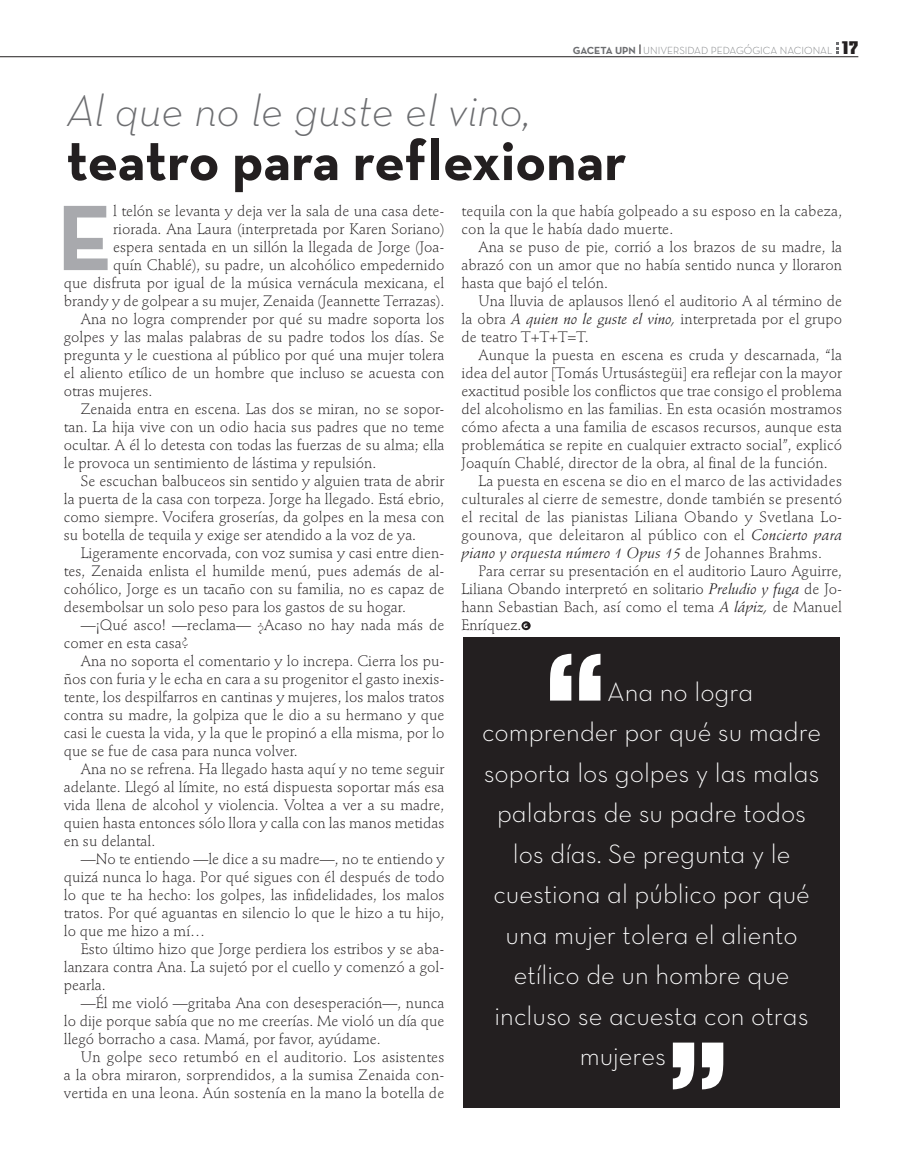
<style>
.page{position:relative;width:906px;height:1174px;background:#fff}
.page>*{position:absolute;margin:0;border:0;box-sizing:border-box;transform-origin:0 0}
.t1{font:700 94.35px "Neutra Text";color:#a8a9ad}
.t2{font:700 57px "Neutra Text";color:#231f20}
.t3{font:italic 300 45px "Neutra Text";color:#6c6d70}
.t4{font:27px "Neutra Text Light Alt";color:#fff}
.t5{font:300 15px/18px "Stempel Schneidler";color:#231f20;text-align:justify}
.t6{font:italic 15px "Stempel Schneidler";letter-spacing:.015em;color:#231f20}
.t7{font:300 10.5px "Neutra Text";color:#76787b}
.t8{font:700 6.3px "Stone Sans";color:#fff;scale:.95 1}
.s1{font-weight:700;color:#6c6d70}
.s2{font-family:"Briem Akademi MM 900 400";font-weight:400;font-size:18px;color:#231f20}
.s3{font-weight:400;font-style:italic}
.s4{font-weight:300;font-style:normal}
</style>
<div class="page">
<hr style="left:0;top:56px;width:858px;height:1px;background:#231f20">
<svg style="left:836px;top:42px;width:3px;height:12px"></svg>
<div style="left:521px;top:621px;width:9px;height:9px;background:#231f20;border-radius:50%"></div>
<div style="left:463px;top:636px;width:376px;height:471px;background:#231f20"></div>
<svg style="left:550px;top:654px;width:50px;height:46px"></svg>
<svg style="left:673px;top:1042px;width:50px;height:47px"></svg>
<p class="t7" style="left:573px;top:44px;width:287px"><span class="s1">Gaceta upn</span> UNIVERSIDAD PEDAGÓGICA NACIONAL <span class="s2">17</span></p>
<h3 class="t3" style="left:66px;top:83px;width:466px">Al que no le guste el vino,</h3>
<h2 class="t2" style="left:66px;top:125px;width:562px">teatro para reflexionar</h2>
<h1 class="t1" style="left:57px;top:179px;width:58px">E</h1>
<p class="t5" style="left:113px;top:202px;width:333px">l telón se levanta y deja ver la sala de una casa dete-</p>
<p class="t5" style="left:113px;top:220px;width:333px">riorada. Ana Laura (interpretada por Karen Soriano)</p>
<p class="t5" style="left:113px;top:238px;width:333px">espera sentada en un sillón la llegada de Jorge (Joa-</p>
<p class="t5" style="left:113px;top:256px;width:333px">quín Chablé), su padre, un alcohólico empedernido</p>
<p class="t5" style="left:64px;top:274px;width:382px">que disfruta por igual de la música vernácula mexicana, el</p>
<p class="t5" style="left:64px;top:292px;width:382px">brandy y de golpear a su mujer, Zenaida (Jeannette Terrazas).</p>
<p class="t5" style="left:81px;top:310px;width:365px">Ana no logra comprender por qué su madre soporta los</p>
<p class="t5" style="left:64px;top:328px;width:382px">golpes y las malas palabras de su padre todos los días. Se</p>
<p class="t5" style="left:64px;top:346px;width:382px">pregunta y le cuestiona al público por qué una mujer tolera</p>
<p class="t5" style="left:64px;top:364px;width:382px">el aliento etílico de un hombre que incluso se acuesta con</p>
<p class="t5" style="left:64px;top:382px;width:90px">otras mujeres.</p>
<p class="t5" style="left:81px;top:400px;width:365px">Zenaida entra en escena. Las dos se miran, no se sopor-</p>
<p class="t5" style="left:64px;top:418px;width:382px">tan. La hija vive con un odio hacia sus padres que no teme</p>
<p class="t5" style="left:64px;top:436px;width:382px">ocultar. A él lo detesta con todas las fuerzas de su alma; ella</p>
<p class="t5" style="left:64px;top:454px;width:314px">le provoca un sentimiento de lástima y repulsión.</p>
<p class="t5" style="left:81px;top:472px;width:365px">Se escuchan balbuceos sin sentido y alguien trata de abrir</p>
<p class="t5" style="left:64px;top:490px;width:382px">la puerta de la casa con torpeza. Jorge ha llegado. Está ebrio,</p>
<p class="t5" style="left:64px;top:508px;width:382px">como siempre. Vocifera groserías, da golpes en la mesa con</p>
<p class="t5" style="left:64px;top:526px;width:354px">su botella de tequila y exige ser atendido a la voz de ya.</p>
<p class="t5" style="left:81px;top:544px;width:365px">Ligeramente encorvada, con voz sumisa y casi entre dien-</p>
<p class="t5" style="left:64px;top:562px;width:382px">tes, Zenaida enlista el humilde menú, pues además de al-</p>
<p class="t5" style="left:64px;top:580px;width:382px">cohólico, Jorge es un tacaño con su familia, no es capaz de</p>
<p class="t5" style="left:64px;top:598px;width:344px">desembolsar un solo peso para los gastos de su hogar.</p>
<p class="t5" style="left:81px;top:616px;width:365px">—¡Qué asco! —reclama— ¿Acaso no hay nada más de</p>
<p class="t5" style="left:64px;top:634px;width:127px">comer en esta casa?</p>
<p class="t5" style="left:81px;top:652px;width:365px">Ana no soporta el comentario y lo increpa. Cierra los pu-</p>
<p class="t5" style="left:64px;top:670px;width:382px">ños con furia y le echa en cara a su progenitor el gasto inexis-</p>
<p class="t5" style="left:64px;top:688px;width:382px">tente, los despilfarros en cantinas y mujeres, los malos tratos</p>
<p class="t5" style="left:64px;top:706px;width:382px">contra su madre, la golpiza que le dio a su hermano y que</p>
<p class="t5" style="left:64px;top:724px;width:382px">casi le cuesta la vida, y la que le propinó a ella misma, por lo</p>
<p class="t5" style="left:64px;top:742px;width:235px">que se fue de casa para nunca volver.</p>
<p class="t5" style="left:81px;top:760px;width:365px">Ana no se refrena. Ha llegado hasta aquí y no teme seguir</p>
<p class="t5" style="left:64px;top:778px;width:382px">adelante. Llegó al límite, no está dispuesta soportar más esa</p>
<p class="t5" style="left:64px;top:796px;width:382px">vida llena de alcohol y violencia. Voltea a ver a su madre,</p>
<p class="t5" style="left:64px;top:814px;width:382px">quien hasta entonces sólo llora y calla con las manos metidas</p>
<p class="t5" style="left:64px;top:832px;width:93px">en su delantal.</p>
<p class="t5" style="left:81px;top:850px;width:365px">—No te entiendo —le dice a su madre—, no te entiendo y</p>
<p class="t5" style="left:64px;top:868px;width:382px">quizá nunca lo haga. Por qué sigues con él después de todo</p>
<p class="t5" style="left:64px;top:886px;width:382px">lo que te ha hecho: los golpes, las infidelidades, los malos</p>
<p class="t5" style="left:64px;top:904px;width:382px">tratos. Por qué aguantas en silencio lo que le hizo a tu hijo,</p>
<p class="t5" style="left:64px;top:922px;width:143px">lo que me hizo a mí…</p>
<p class="t5" style="left:81px;top:940px;width:365px">Esto último hizo que Jorge perdiera los estribos y se aba-</p>
<p class="t5" style="left:64px;top:958px;width:382px">lanzara contra Ana. La sujetó por el cuello y comenzó a gol-</p>
<p class="t5" style="left:64px;top:976px;width:43px">pearla.</p>
<p class="t5" style="left:81px;top:994px;width:365px">—Él me violó —gritaba Ana con desesperación—, nunca</p>
<p class="t5" style="left:64px;top:1012px;width:382px">lo dije porque sabía que no me creerías. Me violó un día que</p>
<p class="t5" style="left:64px;top:1030px;width:318px">llegó borracho a casa. Mamá, por favor, ayúdame.</p>
<p class="t5" style="left:81px;top:1048px;width:365px">Un golpe seco retumbó en el auditorio. Los asistentes</p>
<p class="t5" style="left:64px;top:1066px;width:382px">a la obra miraron, sorprendidos, a la sumisa Zenaida con-</p>
<p class="t5" style="left:64px;top:1084px;width:382px">vertida en una leona. Aún sostenía en la mano la botella de</p>
<p class="t5" style="left:461px;top:202px;width:382px">tequila con la que había golpeado a su esposo en la cabeza, con la que le había dado muerte.</p>
<p class="t5" style="left:461px;top:238px;width:382px;text-indent:17px">Ana se puso de pie, corrió a los brazos de su madre, la abrazó con un amor que no había sentido nunca y lloraron hasta que bajó el telón.</p>
<p class="t5" style="left:461px;top:292px;width:382px;text-indent:17px">Una lluvia de aplausos llenó el auditorio A al término de la obra <span class="s3">A quien no le guste el vino,</span> interpretada por el grupo de teatro T+T+T=T.</p>
<p class="t5" style="left:478px;top:346px;width:365px">Aunque la puesta en escena es cruda y descarnada, “la</p>
<p class="t5" style="left:461px;top:364px;width:382px">idea del autor [Tomás Urtusástegüi] era reflejar con la mayor</p>
<p class="t5" style="left:461px;top:382px;width:382px">exactitud posible los conflictos que trae consigo el problema</p>
<p class="t5" style="left:461px;top:400px;width:382px">del alcoholismo en las familias. En esta ocasión mostramos</p>
<p class="t5" style="left:461px;top:418px;width:382px">cómo afecta a una familia de escasos recursos, aunque esta</p>
<p class="t5" style="left:461px;top:436px;width:382px">problemática se repite en cualquier extracto social”, explicó</p>
<p class="t5" style="left:461px;top:454px;width:368px">Joaquín Chablé, director de la obra, al final de la función.</p>
<p class="t5" style="left:478px;top:472px;width:365px">La puesta en escena se dio en el marco de las actividades</p>
<p class="t5" style="left:461px;top:490px;width:382px">culturales al cierre de semestre, donde también se presentó</p>
<p class="t5" style="left:461px;top:508px;width:382px">el recital de las pianistas Liliana Obando y Svetlana Lo-</p>
<p class="t5" style="left:461px;top:526px;width:382px">gounova, que deleitaron al público con el <span class="s3">Concierto para</span></p>
<p class="t6" style="left:461px;top:544px;width:362px">piano y orquesta número 1 Opus 15 <span class="s4">de Johannes Brahms.</span></p>
<p class="t5" style="left:478px;top:562px;width:365px">Para cerrar su presentación en el auditorio Lauro Aguirre,</p>
<p class="t5" style="left:461px;top:580px;width:382px">Liliana Obando interpretó en solitario <span class="s3">Preludio y fuga</span> de Jo-</p>
<p class="t5" style="left:461px;top:598px;width:382px">hann Sebastian Bach, así como el tema <span class="s3">A lápiz,</span> de Manuel</p>
<p class="t5" style="left:461px;top:616px;width:61px">Enríquez.</p>
<p class="t8" style="left:523px;top:622px;width:6px">G</p>
<h3 class="t4" style="left:607px;top:675px;width:148px">Ana no logra</h3>
<h3 class="t4" style="left:482px;top:715px;width:341px">comprender por qué su madre</h3>
<h3 class="t4" style="left:484px;top:756px;width:337px">soporta los golpes y las malas</h3>
<h3 class="t4" style="left:497px;top:796px;width:311px">palabras de su padre todos</h3>
<h3 class="t4" style="left:513px;top:837px;width:279px">los días. Se pregunta y le</h3>
<h3 class="t4" style="left:493px;top:877px;width:318px">cuestiona al público por qué</h3>
<h3 class="t4" style="left:505px;top:918px;width:294px">una mujer tolera el aliento</h3>
<h3 class="t4" style="left:514px;top:958px;width:277px">etílico de un hombre que</h3>
<h3 class="t4" style="left:494px;top:999px;width:315px">incluso se acuesta con otras</h3>
<h3 class="t4" style="left:580px;top:1039px;width:88px">mujeres</h3>
</div>
